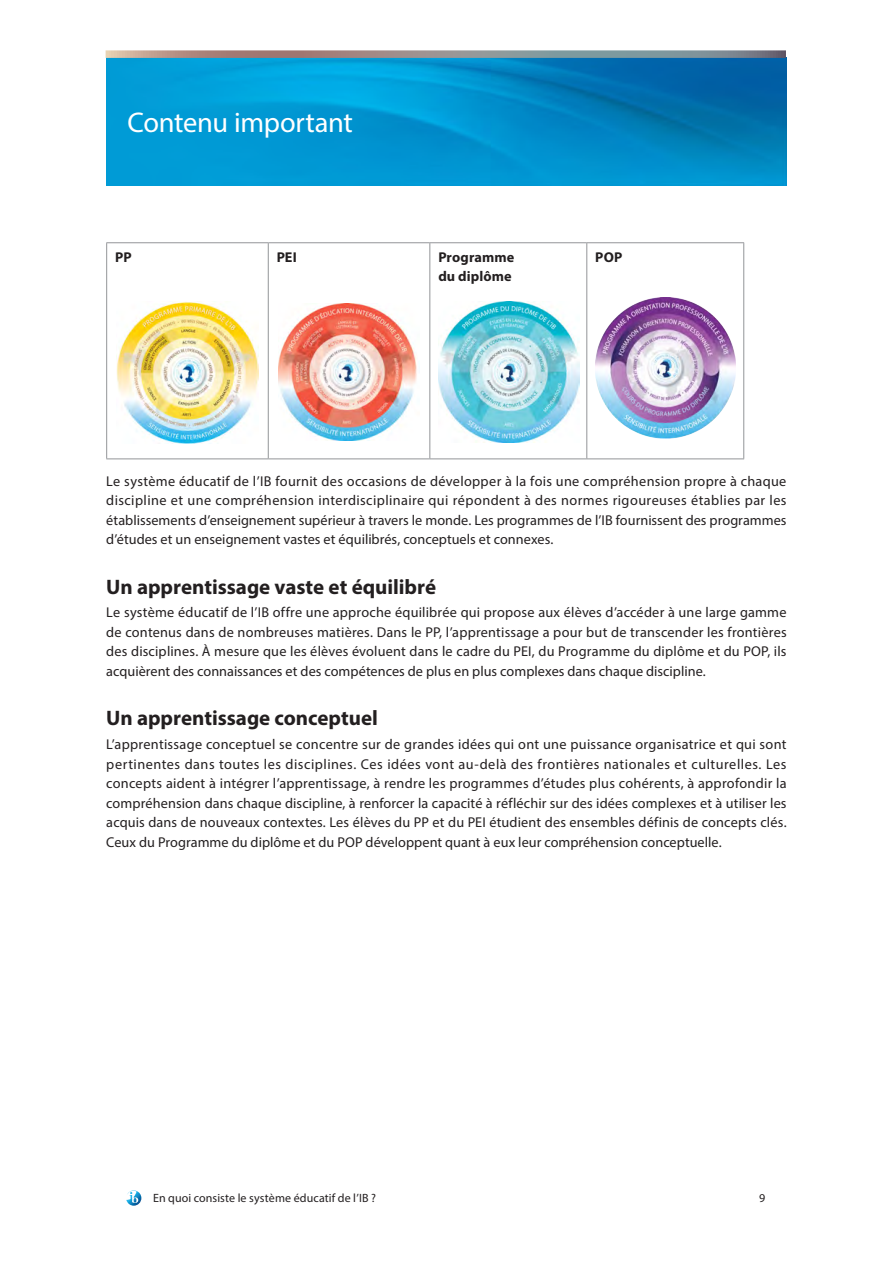
<style>
.page{position:relative;width:893px;height:1263px;background:#fff}
.page>*{position:absolute;margin:0;border:0;box-sizing:border-box;transform-origin:0 0}
.Heading_2{font:28.5px "Myriad Pro";letter-spacing:-.015em;color:#fff}
.Heading_4{font:700 21px "Myriad Pro";color:#231f20}
.Body{font:14.25px/19.5px "Myriad Pro";color:#231f20;text-align:justify}
.Body-2{font:700 14.25px/19.5px "Myriad Pro";letter-spacing:.01em;color:#231f20}
.t1{font:12px "Myriad Pro";letter-spacing:.01em;color:#231f20}
</style>
<div class="page">
<svg style="left:126px;top:1190px;width:15px;height:16px"></svg>
<img style="left:106px;top:58px;width:681px;height:127px">
<svg style="left:106px;top:50px;width:680px;height:8px;background:#999493"></svg>
<hr style="left:106px;top:242px;width:162px;height:1px;background:#939598">
<hr style="left:106px;top:243px;width:1px;height:215px;background:#939598">
<hr style="left:268px;top:242px;width:162px;height:1px;background:#939598">
<hr style="left:268px;top:243px;width:1px;height:215px;background:#939598">
<hr style="left:430px;top:242px;width:157px;height:1px;background:#939598">
<hr style="left:429px;top:243px;width:1px;height:215px;background:#939598">
<hr style="left:587px;top:242px;width:157px;height:1px;background:#939598">
<hr style="left:586px;top:243px;width:1px;height:215px;background:#939598">
<hr style="left:743px;top:243px;width:1px;height:215px;background:#939598">
<hr style="left:106px;top:458px;width:162px;height:1px;background:#939598">
<hr style="left:268px;top:458px;width:162px;height:1px;background:#939598">
<hr style="left:430px;top:458px;width:157px;height:1px;background:#939598">
<hr style="left:587px;top:458px;width:157px;height:1px;background:#939598">
<img style="left:116px;top:301px;width:143px;height:142px">
<img style="left:279px;top:303px;width:138px;height:137px">
<img style="left:438px;top:301px;width:141px;height:141px">
<img style="left:595px;top:298px;width:140px;height:140px">
<p class="Heading_2" style="left:128px;top:105px;width:227px">Contenu important</p>
<p class="Body-2" style="left:115px;top:247px;width:18px">PP</p>
<p class="Body-2" style="left:277px;top:247px;width:22px">PEI</p>
<p class="Body-2" style="left:438px;top:247px;width:77px">Programme du diplôme</p>
<p class="Body-2" style="left:595px;top:247px;width:29px">POP</p>
<p class="Body" style="left:106px;top:471px;width:682px">Le système éducatif de l’IB fournit des occasions de développer à la fois une compréhension propre à chaque discipline et une compréhension interdisciplinaire qui répondent à des normes rigoureuses établies par les établissements d’enseignement supérieur à travers le monde. Les programmes de l’IB fournissent des programmes d’études et un enseignement vastes et équilibrés, conceptuels et connexes.</p>
<p class="Heading_4" style="left:106px;top:573px;width:331px">Un apprentissage vaste et équilibré</p>
<p class="Body" style="left:106px;top:602px;width:682px">Le système éducatif de l’IB offre une approche équilibrée qui propose aux élèves d’accéder à une large gamme de contenus dans de nombreuses matières. Dans le PP, l’apprentissage a pour but de transcender les frontières des disciplines. À mesure que les élèves évoluent dans le cadre du PEI, du Programme du diplôme et du POP, ils acquièrent des connaissances et des compétences de plus en plus complexes dans chaque discipline.</p>
<p class="Heading_4" style="left:106px;top:704px;width:273px">Un apprentissage conceptuel</p>
<p class="Body" style="left:106px;top:734px;width:682px">L’apprentissage conceptuel se concentre sur de grandes idées qui ont une puissance organisatrice et qui sont pertinentes dans toutes les disciplines. Ces idées vont au-delà des frontières nationales et culturelles. Les concepts aident à intégrer l’apprentissage, à rendre les programmes d’études plus cohérents, à approfondir la compréhension dans chaque discipline, à renforcer la capacité à réfléchir sur des idées complexes et à utiliser les acquis dans de nouveaux contextes. Les élèves du PP et du PEI étudient des ensembles définis de concepts clés.<br>Ceux du Programme du diplôme et du POP développent quant à eux leur compréhension conceptuelle.</p>
<p class="t1" style="left:153px;top:1190px;width:224px">En quoi consiste le système éducatif de l’IB ?</p>
<p class="t1" style="left:759px;top:1190px;width:8px">9</p>
</div>
